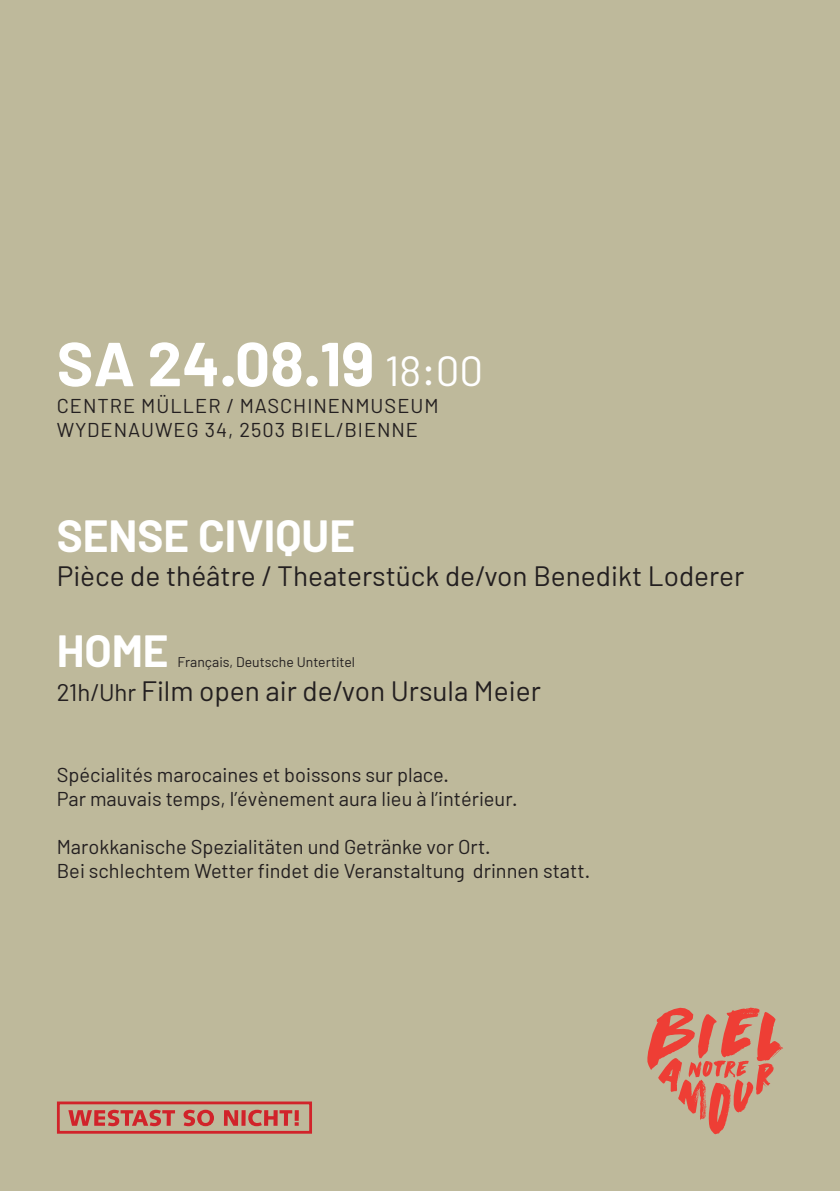
<style>
.page{position:relative;width:840px;height:1191px;background:#fff}
.page>*{position:absolute;margin:0;border:0;box-sizing:border-box;transform-origin:0 0}
.t1{font:700 62px "Barlow";color:#fff}
.t2{font:700 44px "Barlow";color:#fff}
.t3{font:28px "Barlow";color:#231f20}
.t4{font:20px "Barlow";color:#231f20}
.t5{font:20px "Barlow";letter-spacing:.05em;color:#231f20}
.t6{font:14px "Barlow";color:#231f20}
.s1{font-weight:400;font-size:42px}
.s2{font-size:24px}
</style>
<div class="page">
<div style="left:0;top:0;width:839px;height:1191px;background:#beb99b"></div>
<svg style="left:647px;top:1007px;width:135px;height:127px"></svg>
<div style="left:57px;top:1101px;width:255px;height:32px;border:3px solid #d1232a"></div>
<svg style="left:68px;top:1109px;width:230px;height:17px"></svg>
<p class="t1" style="left:57px;top:325px;width:427px">SA 24.08.19 <span class="s1">18:00</span></p>
<p class="t5" style="left:57px;top:393px;width:383px">CENTRE MÜLLER / MASCHINENMUSEUM</p>
<p class="t5" style="left:57px;top:417px;width:362px">WYDENAUWEG 34, 2503 BIEL/BIENNE</p>
<p class="t2" style="left:57px;top:509px;width:299px">SENSE CIVIQUE</p>
<p class="t3" style="left:57px;top:558px;width:688px">Pièce de théâtre / Theaterstück de/von Benedikt Loderer</p>
<p class="t2" style="left:57px;top:624px;width:113px">HOME</p>
<p class="t6" style="left:177px;top:653px;width:179px">Français, Deutsche Untertitel</p>
<p class="t3" style="left:57px;top:673px;width:485px"><span class="s2">21h/Uhr</span> Film open air de/von Ursula Meier</p>
<p class="t4" style="left:57px;top:762px;width:393px">Spécialités marocaines et boissons sur place.</p>
<p class="t4" style="left:57px;top:786px;width:462px">Par mauvais temps, l’évènement aura lieu à l’intérieur.</p>
<p class="t4" style="left:57px;top:834px;width:435px">Marokkanische Spezialitäten und Getränke vor Ort.</p>
<p class="t4" style="left:57px;top:858px;width:534px">Bei schlechtem Wetter findet die Veranstaltung drinnen statt.</p>
</div>
